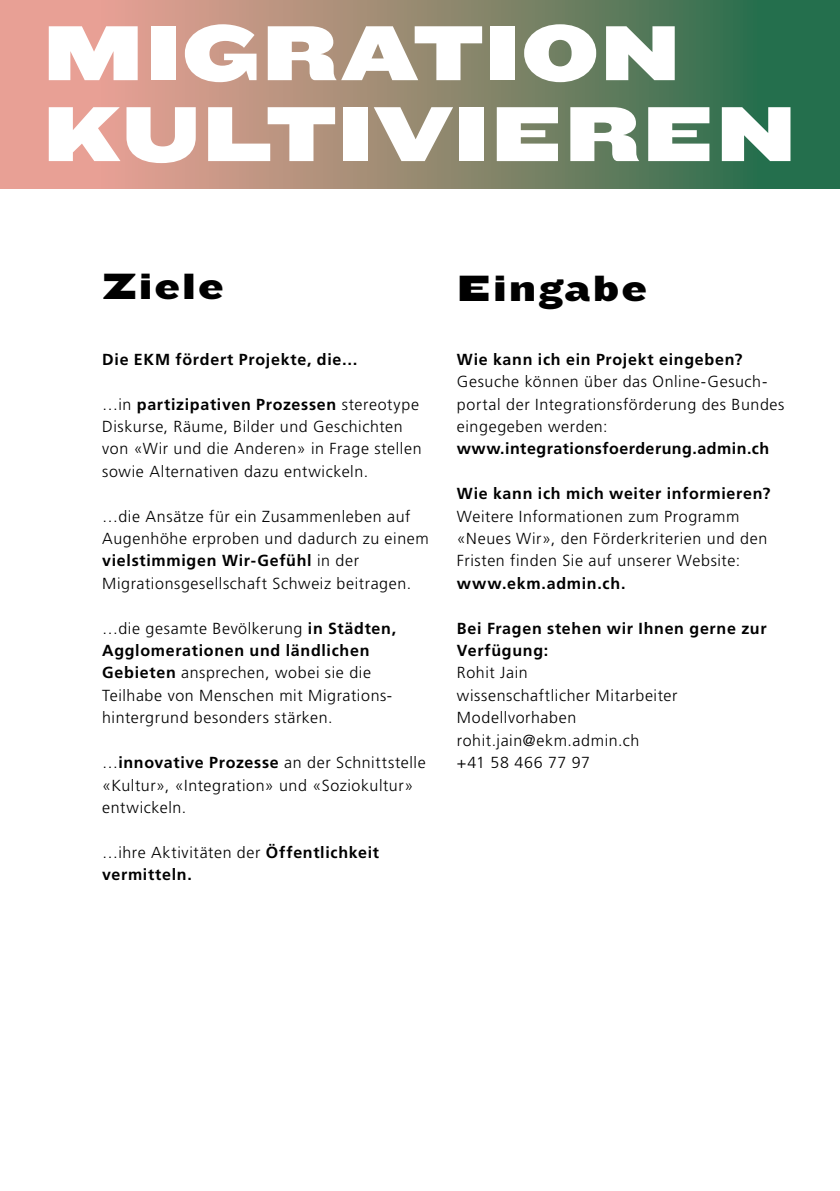
<style>
.page{position:relative;width:840px;height:1191px;background:#fff}
.page>*{position:absolute;margin:0;border:0;box-sizing:border-box;transform-origin:0 0}
.t1{font:80.8px/80.8px "Knockout HTF74 Full Sumo";color:#fff}
.t2{font:38px "Knockout HTF74 Full Sumo";letter-spacing:.05em;color:#000}
.t3{font:300 16px/22.4px "Frutiger LT Std";letter-spacing:.035em;color:#000}
.t4{font:700 16px/22.4px "Frutiger LT Std";letter-spacing:.045em;color:#000}
.s1{font-weight:700}
.s2{font-weight:300}
</style>
<div class="page">
<svg style="left:0;top:0;width:839px;height:188px;background:#908871"></svg>
<h1 class="t1" style="left:42px;top:13px;width:755px">MIGRATION<br>KULTIVIEREN</h1>
<h2 class="t2" style="left:102px;top:265px;width:123px">Ziele</h2>
<h2 class="t2" style="left:456px;top:266px;width:192px">Eingabe</h2>
<p class="t4" style="left:102px;top:348px;width:257px">Die EKM fördert Projekte, die…</p>
<p class="t3" style="left:102px;top:393px;width:321px">…in <span class="s1">partizipativen Prozessen</span> stereotype Diskurse, Räume, Bilder und Geschichten von «Wir und die Anderen» in Frage stellen sowie Alternativen dazu entwickeln.</p>
<p class="t3" style="left:102px;top:505px;width:328px">…die Ansätze für ein Zusammenleben auf Augenhöhe erproben und dadurch zu einem <span class="s1">vielstimmigen Wir-Gefühl</span> in der Migrationsgesellschaft Schweiz beitragen.</p>
<p class="t3" style="left:102px;top:617px;width:295px">…die gesamte Bevölkerung <span class="s1">in Städten, Agglomerationen und ländlichen Gebieten</span> ansprechen, wobei sie die Teilhabe von Menschen mit Migrations&shy;hintergrund besonders stärken.</p>
<p class="t3" style="left:102px;top:751px;width:325px">…<span class="s1">innovative Prozesse</span> an der Schnittstelle «Kultur», «Integration» und «Soziokultur» entwickeln.</p>
<p class="t4" style="left:102px;top:841px;width:278px"><span class="s2">…ihre Aktivitäten der</span> Öffentlichkeit vermitteln.</p>
<p class="t4" style="left:456px;top:348px;width:287px">Wie kann ich ein Projekt eingeben?</p>
<p class="t3" style="left:456px;top:371px;width:329px">Gesuche können über das Online-Gesuch&shy;portal der Integrationsförderung des Bundes eingegeben werden:</p>
<p class="t4" style="left:456px;top:438px;width:314px">www.integrationsfoerderung.admin.ch</p>
<p class="t4" style="left:456px;top:482px;width:315px">Wie kann ich mich weiter informieren?</p>
<p class="t3" style="left:456px;top:505px;width:312px">Weitere Informationen zum Programm «Neues Wir», den Förderkriterien und den<br>Fristen finden Sie auf unserer Website:</p>
<p class="t4" style="left:456px;top:572px;width:170px">www.ekm.admin.ch.</p>
<p class="t4" style="left:456px;top:617px;width:311px">Bei Fragen stehen wir Ihnen gerne zur<br>Verfügung:</p>
<p class="t3" style="left:456px;top:662px;width:222px">Rohit Jain<br>wissenschaftlicher Mitarbeiter<br>Modellvorhaben rohit.jain@ekm.admin.ch<br>+41 58 466 77 97</p>
</div>
